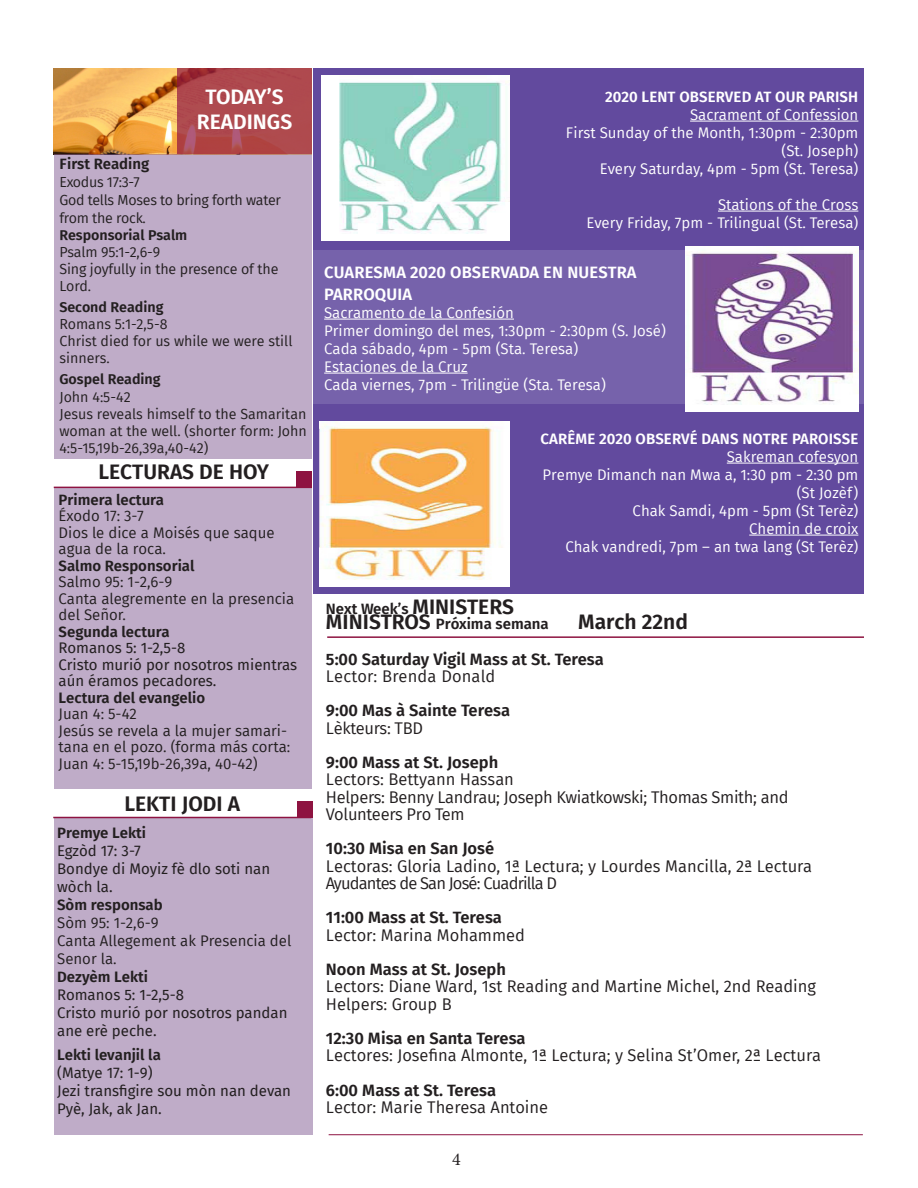
<style>
.page{position:relative;width:918px;height:1188px;background:#fff}
.page>*{position:absolute;margin:0;border:0;box-sizing:border-box;transform-origin:0 0}
.t1{font:600 21px "Fira Sans";color:#231f20}
.t2{font:600 21px "Fira Sans";color:#fff}
.t3{font:18px "Minion Pro";color:#231f20}
.t4{font:16.5px "Fira Sans";color:#231f20}
.t5{font:600 16.5px "Fira Sans";color:#231f20}
.t6{font:16.5px "Fira Sans";letter-spacing:-.02em;color:#231f20}
.t7{font:600 16.5px "Fira Sans";letter-spacing:.01em;color:#fff}
.t8{font:16.5px "Fira Sans";letter-spacing:-.05em;color:#231f20}
.t9{font:15px "Fira Sans";color:#fff}
.t10{font:15px/16.5px "Fira Sans";color:#231f20}
.t11{font:15px/18px "Fira Sans";color:#231f20}
.t12{font:600 15px "Fira Sans";color:#231f20}
.t13{font:600 15px "Fira Sans";letter-spacing:.01em;color:#fff}
.t14{font:14.25px/17.1px "Fira Sans";letter-spacing:-.01em;color:#231f20}
.t15{font:600 14.25px "Fira Sans";color:#231f20}
.s1{font-size:21px}
</style>
<div class="page">
<div style="left:314px;top:69px;width:550px;height:525px;background:#624a9e"></div>
<div style="left:314px;top:250px;width:550px;height:154px;background:#7662ab"></div>
<img style="left:54px;top:69px;width:123px;height:85px">
<div style="left:54px;top:154px;width:258px;height:304px;background:#bfacc8"></div>
<div style="left:54px;top:489px;width:258px;height:300px;background:#bfacc8"></div>
<svg style="left:177px;top:69px;width:135px;height:85px;background:#ad474c"></svg>
<hr style="left:54px;top:487px;width:258px;height:1px;background:#8e1341">
<div style="left:296px;top:471px;width:16px;height:16px;background:#8e1341"></div>
<hr style="left:327px;top:636px;width:537px;height:2px;background:#8e1341">
<hr style="left:329px;top:1134px;width:534px;height:1px;background:#8e1341">
<div style="left:54px;top:817px;width:258px;height:318px;background:#bfacc8"></div>
<hr style="left:53px;top:817px;width:258px;height:1px;background:#8e1341">
<div style="left:297px;top:801px;width:16px;height:17px;background:#8e1341"></div>
<hr style="left:690px;top:121px;width:168px;height:1px;background:#fff">
<hr style="left:718px;top:211px;width:140px;height:1px;background:#fff">
<hr style="left:324px;top:319px;width:190px;height:1px;background:#fff">
<hr style="left:324px;top:373px;width:144px;height:1px;background:#fff">
<hr style="left:727px;top:463px;width:131px;height:1px;background:#fff">
<hr style="left:749px;top:535px;width:109px;height:1px;background:#fff">
<img style="left:321px;top:76px;width:189px;height:165px">
<img style="left:319px;top:421px;width:191px;height:166px">
<img style="left:685px;top:247px;width:173px;height:165px">
<p class="t2" style="left:206px;top:80px;width:79px">TODAY’S</p>
<p class="t2" style="left:197px;top:105px;width:97px">READINGS</p>
<p class="t12" style="left:59px;top:152px;width:91px">First Reading</p>
<p class="t14" style="left:59px;top:173px;width:82px">Exodus 17:3-7</p>
<p class="t14" style="left:59px;top:191px;width:223px;line-height:18px">God tells Moses to bring forth water from the rock.</p>
<p class="t15" style="left:59px;top:224px;width:129px">Responsorial Psalm</p>
<p class="t14" style="left:59px;top:243px;width:102px">Psalm 95:1-2,6-9</p>
<p class="t14" style="left:59px;top:261px;width:221px">Sing joyfully in the presence of the<br>Lord.</p>
<p class="t15" style="left:59px;top:295px;width:106px">Second Reading</p>
<p class="t14" style="left:59px;top:315px;width:110px">Romans 5:1-2,5-8</p>
<p class="t14" style="left:59px;top:332px;width:235px">Christ died for us while we were still sinners.</p>
<p class="t15" style="left:59px;top:368px;width:103px">Gospel Reading</p>
<p class="t14" style="left:59px;top:388px;width:73px">John 4:5-42</p>
<p class="t14" style="left:59px;top:405px;width:249px;text-align:justify">Jesus reveals himself to the Samaritan woman at the well. (shorter form: John 4:5-15,19b-26,39a,40-42)</p>
<p class="t1" style="left:98px;top:455px;width:172px">LECTURAS DE HOY</p>
<p class="t12" style="left:59px;top:487px;width:107px">Primera lectura</p>
<p class="t10" style="left:59px;top:508px;width:87px">Éxodo 17: 3-7</p>
<p class="t10" style="left:59px;top:524px;width:218px">Dios le dice a Moisés que saque agua de la roca.</p>
<p class="t12" style="left:59px;top:553px;width:137px">Salmo Responsorial</p>
<p class="t10" style="left:59px;top:574px;width:115px">Salmo 95: 1-2,6-9</p>
<p class="t10" style="left:59px;top:590px;width:237px">Canta alegremente en la presencia del Señor.</p>
<p class="t12" style="left:59px;top:619px;width:112px">Segunda lectura</p>
<p class="t11" style="left:59px;top:639px;width:128px">Romanos 5: 1-2,5-8</p>
<p class="t11" style="left:59px;top:656px;width:240px;line-height:16.5px">Cristo murió por nosotros mientras aún éramos pecadores.</p>
<p class="t12" style="left:59px;top:685px;width:148px">Lectura del evangelio</p>
<p class="t10" style="left:59px;top:706px;width:80px">Juan 4: 5-42</p>
<p class="t10" style="left:59px;top:722px;width:233px">Jesús se revela a la mujer samari&shy;tana en el pozo. (forma más corta:<br>Juan 4: 5-15,19b-26,39a, 40-42)</p>
<p class="t1" style="left:124px;top:787px;width:117px">LEKTI JODI A</p>
<p class="t12" style="left:57px;top:821px;width:90px">Premye Lekti</p>
<p class="t11" style="left:57px;top:842px;width:85px">Egzòd 17: 3-7</p>
<p class="t11" style="left:57px;top:860px;width:214px">Bondye di Moyiz fè dlo soti nan wòch la.</p>
<p class="t12" style="left:57px;top:893px;width:107px">Sòm responsab</p>
<p class="t10" style="left:57px;top:914px;width:103px">Sòm 95: 1-2,6-9</p>
<p class="t10" style="left:57px;top:932px;width:236px;line-height:18px">Canta Allegement ak Presencia del<br>Senor la.</p>
<p class="t12" style="left:57px;top:965px;width:92px">Dezyèm Lekti</p>
<p class="t11" style="left:57px;top:986px;width:128px">Romanos 5: 1-2,5-8</p>
<p class="t11" style="left:57px;top:1004px;width:232px">Cristo murió por nosotros pandan ane erè peche.</p>
<p class="t12" style="left:57px;top:1043px;width:105px">Lekti levanjil la</p>
<p class="t11" style="left:57px;top:1064px;width:97px">(Matye 17: 1-9)</p>
<p class="t11" style="left:57px;top:1082px;width:235px">Jezi transfigire sou mòn nan devan<br>Pyè, Jak, ak Jan.</p>
<p class="t13" style="left:605px;top:84px;width:255px">2020 LENT OBSERVED AT OUR PARISH</p>
<p class="t9" style="left:690px;top:104px;width:170px">Sacrament of Confession</p>
<p class="t9" style="left:566px;top:122px;width:294px">First Sunday of the Month, 1:30pm - 2:30pm</p>
<p class="t9" style="left:782px;top:140px;width:78px">(St. Joseph)</p>
<p class="t9" style="left:600px;top:158px;width:260px">Every Saturday, 4pm - 5pm (St. Teresa)</p>
<p class="t9" style="left:718px;top:194px;width:142px">Stations of the Cross</p>
<p class="t9" style="left:587px;top:212px;width:273px">Every Friday, 7pm - Trilingual (St. Teresa)</p>
<p class="t7" style="left:324px;top:259px;width:314px">CUARESMA 2020 OBSERVADA EN NUESTRA</p>
<p class="t7" style="left:324px;top:281px;width:89px">PARROQUIA</p>
<p class="t9" style="left:324px;top:302px;width:191px">Sacramento de la Confesión</p>
<p class="t9" style="left:324px;top:320px;width:343px">Primer domingo del mes, 1:30pm - 2:30pm (S. José)</p>
<p class="t9" style="left:324px;top:338px;width:256px">Cada sábado, 4pm - 5pm (Sta. Teresa)</p>
<p class="t9" style="left:324px;top:356px;width:145px">Estaciones de la Cruz</p>
<p class="t9" style="left:324px;top:374px;width:283px">Cada viernes, 7pm - Trilingüe (Sta. Teresa)</p>
<p class="t13" style="left:540px;top:426px;width:319px">CARÊME 2020 OBSERVÉ DANS NOTRE PAROISSE</p>
<p class="t9" style="left:727px;top:446px;width:133px">Sakreman cofesyon</p>
<p class="t9" style="left:543px;top:464px;width:317px">Premye Dimanch nan Mwa a, 1:30 pm - 2:30 pm</p>
<p class="t9" style="left:797px;top:482px;width:63px">(St Jozèf)</p>
<p class="t9" style="left:633px;top:500px;width:227px">Chak Samdi, 4pm - 5pm (St Terèz)</p>
<p class="t9" style="left:749px;top:518px;width:111px">Chemin de croix</p>
<p class="t9" style="left:565px;top:536px;width:294px">Chak vandredi, 7pm – an twa lang (St Terèz)</p>
<p class="t12" style="left:326px;top:596px;width:190px">Next Week’s <span class="s1">MINISTERS</span></p>
<p class="t12" style="left:326px;top:611px;width:224px"><span class="s1">MINISTROS</span> Próxima semana</p>
<p class="t1" style="left:578px;top:604px;width:111px">March 22nd</p>
<p class="t5" style="left:326px;top:645px;width:279px">5:00 Saturday Vigil Mass at St. Teresa</p>
<p class="t4" style="left:326px;top:664px;width:171px">Lector: Brenda Donald</p>
<p class="t5" style="left:326px;top:697px;width:186px">9:00 Mas à Sainte Teresa</p>
<p class="t6" style="left:326px;top:716px;width:98px">Lèkteurs: TBD</p>
<p class="t5" style="left:326px;top:749px;width:174px">9:00 Mass at St. Joseph</p>
<p class="t4" style="left:326px;top:767px;width:189px">Lectors: Bettyann Hassan</p>
<p class="t6" style="left:326px;top:785px;width:464px">Helpers: Benny Landrau; Joseph Kwiatkowski; Thomas Smith; and</p>
<p class="t6" style="left:326px;top:802px;width:140px">Volunteers Pro Tem</p>
<p class="t5" style="left:326px;top:835px;width:170px">10:30 Misa en San José</p>
<p class="t4" style="left:326px;top:854px;width:488px">Lectoras: Gloria Ladino, 1ª Lectura; y Lourdes Mancilla, 2ª Lectura</p>
<p class="t8" style="left:326px;top:871px;width:233px">Ayudantes de San José: Cuadrilla D</p>
<p class="t5" style="left:326px;top:904px;width:178px">11:00 Mass at St. Teresa</p>
<p class="t4" style="left:326px;top:923px;width:201px">Lector: Marina Mohammed</p>
<p class="t5" style="left:326px;top:956px;width:181px">Noon Mass at St. Joseph</p>
<p class="t4" style="left:326px;top:974px;width:492px">Lectors: Diane Ward, 1st Reading and Martine Michel, 2nd Reading</p>
<p class="t4" style="left:326px;top:992px;width:127px">Helpers: Group B</p>
<p class="t5" style="left:326px;top:1025px;width:201px">12:30 Misa en Santa Teresa</p>
<p class="t4" style="left:326px;top:1043px;width:497px">Lectores: Josefina Almonte, 1ª Lectura; y Selina St’Omer, 2ª Lectura</p>
<p class="t5" style="left:326px;top:1076px;width:172px">6:00 Mass at St. Teresa</p>
<p class="t4" style="left:326px;top:1095px;width:224px">Lector: Marie Theresa Antoine</p>
<p class="t3" style="left:452px;top:1147px;width:10px">4</p>
</div>
